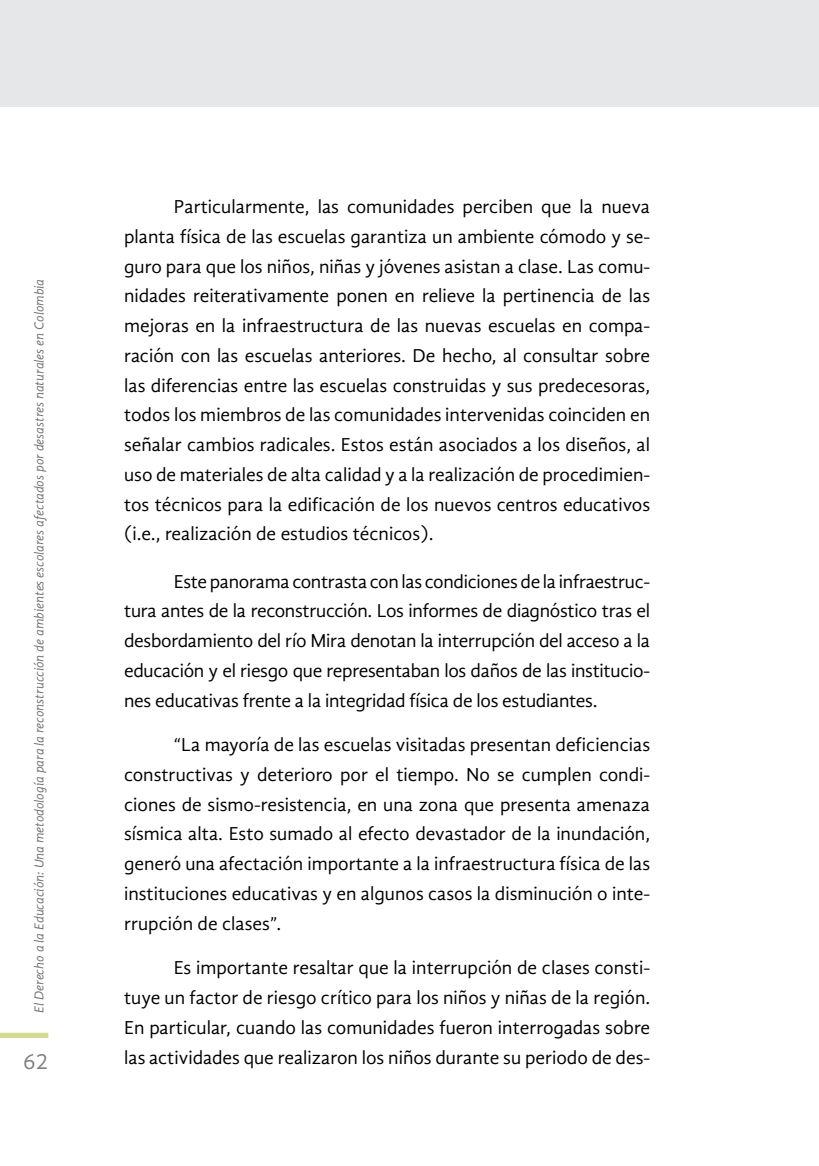
<style>
.page{position:relative;width:819px;height:1166px;background:#fff}
.page>*{position:absolute;margin:0;border:0;box-sizing:border-box;transform-origin:0 0}
.t1{font:22.75px "Gandhi Sans";color:#808285}
.t2{font:19.25px/29.8px "Gandhi Sans";color:#000;text-align:justify}
.t3{font:italic 13.12px "Gandhi Sans";letter-spacing:-.005em;color:#6d6e71}
</style>
<div class="page">
<div style="left:0;top:0;width:819px;height:107px;background:#e6e7e8"></div>
<div style="left:0;top:1033px;width:48px;height:5px;background:#d4db90"></div>
<p class="t3" style="left:32px;top:1012px;width:735px;rotate:-90deg">El Derecho a la Educación: Una metodología para la reconstrucción de ambientes escolares afectados por desastres naturales en Colombia</p>
<p class="t1" style="left:23px;top:1048px;width:27px">62</p>
<p class="t2" style="left:124px;top:192px;width:527px;text-indent:50px">Particularmente, las comunidades perciben que la nueva planta física de las escuelas garantiza un ambiente cómodo y se&shy;guro para que los niños, niñas y jóvenes asistan a clase. Las comu&shy;nidades reiterativamente ponen en relieve la pertinencia de las mejoras en la infraestructura de las nuevas escuelas en compa&shy;ración con las escuelas anteriores. De hecho, al consultar sobre las diferencias entre las escuelas construidas y sus predecesoras, todos los miembros de las comunidades intervenidas coinciden en señalar cambios radicales. Estos están asociados a los diseños, al uso de materiales de alta calidad y a la realización de procedimien&shy;tos técnicos para la edificación de los nuevos centros educativos (i.e., realización de estudios técnicos).</p>
<p class="t2" style="left:124px;top:566px;width:527px;text-indent:50px">Este panorama contrasta con las condiciones de la infraestruc&shy;tura antes de la reconstrucción. Los informes de diagnóstico tras el desbordamiento del río Mira denotan la interrupción del acceso a la educación y el riesgo que representaban los daños de las institucio&shy;nes educativas frente a la integridad física de los estudiantes.</p>
<p class="t2" style="left:124px;top:730px;width:527px;text-indent:50px">“La mayoría de las escuelas visitadas presentan deficiencias constructivas y deterioro por el tiempo. No se cumplen condi&shy;ciones de sismo-resistencia, en una zona que presenta amenaza sísmica alta. Esto sumado al efecto devastador de la inundación, generó una afectación importante a la infraestructura física de las instituciones educativas y en algunos casos la disminución o inte&shy;rrupción de clases”.</p>
<p class="t2" style="left:124px;top:953px;width:527px;text-indent:50px">Es importante resaltar que la interrupción de clases consti&shy;tuye un factor de riesgo crítico para los niños y niñas de la región.<br>En particular, cuando las comunidades fueron interrogadas sobre las actividades que realizaron los niños durante su periodo de des-</p>
</div>
